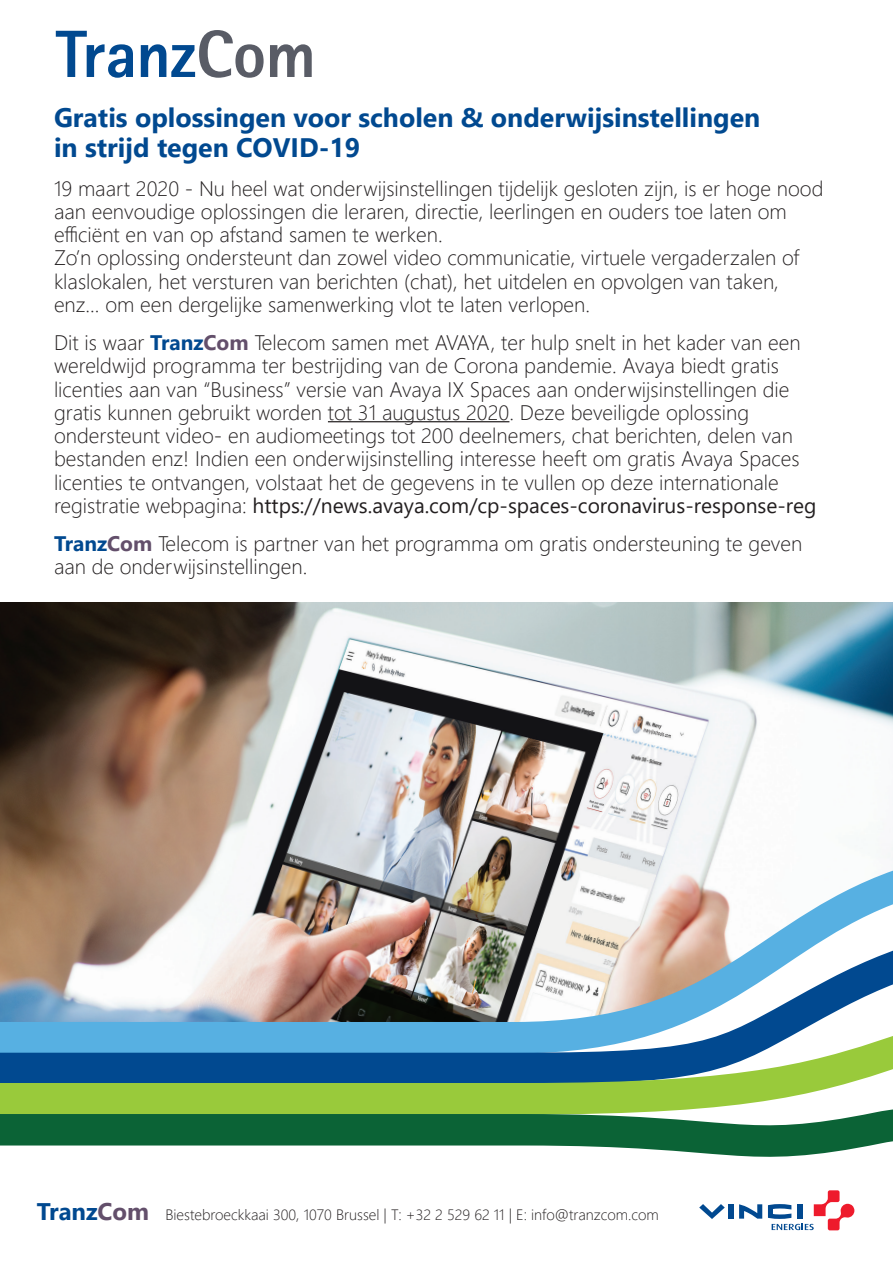
<style>
.page{position:relative;width:893px;height:1263px;background:#fff}
.page>*{position:absolute;margin:0;border:0;box-sizing:border-box;transform-origin:0 0}
.t1{font:700 26.7px/30px "Segoe UI";color:#014990}
.t2{font:300 21px/23.2px "Segoe UI";color:#231f20}
.t3{font:300 15px "Segoe UI";color:#231f20}
.s1{font-weight:700;color:#014990}
.s2{font-weight:700;color:#634f6b}
.s3{font-weight:400}
.s4{font-weight:700;font-size:24px;color:#014990}
.s5{font-weight:700;font-size:24px;color:#634f6b}
</style>
<div class="page">
<img style="left:0;top:603px;width:893px;height:178px">
<img style="left:0;top:781px;width:893px;height:168px">
<img style="left:0;top:949px;width:893px;height:131px">
<svg style="left:0;top:1080px;width:893px;height:151px"></svg>
<svg style="left:56px;top:31px;width:77px;height:47px"></svg>
<svg style="left:141px;top:30px;width:123px;height:48px"></svg>
<svg style="left:270px;top:44px;width:42px;height:33px"></svg>
<hr style="left:328px;top:421px;width:181px;height:1px;background:#231f20">
<div style="left:728px;top:1204px;width:5px;height:14px;background:#014990"></div>
<svg style="left:739px;top:1204px;width:23px;height:14px"></svg>
<svg style="left:699px;top:1204px;width:26px;height:15px"></svg>
<svg style="left:768px;top:1190px;width:86px;height:40px"></svg>
<p class="t1" style="left:54px;top:100px;width:708px">Gratis oplossingen voor scholen &amp; onderwijsinstellingen in strijd tegen COVID-19</p>
<p class="t2" style="left:54px;top:175px;width:771px">19 maart 2020 - Nu heel wat onderwijsinstellingen tijdelijk gesloten zijn, is er hoge nood aan eenvoudige oplossingen die leraren, directie, leerlingen en ouders toe laten om efficiënt en van op afstand samen te werken.<br>Zo’n oplossing ondersteunt dan zowel video communicatie, virtuele vergaderzalen of klaslokalen, het versturen van berichten (chat), het uitdelen en opvolgen van taken, enz... om een dergelijke samenwerking vlot te laten verlopen.</p>
<p class="t2" style="left:54px;top:329px;width:764px">Dit is waar <span class="s1">Tranz</span><span class="s2">Com</span> Telecom samen met AVAYA, ter hulp snelt in het kader van een wereldwijd programma ter bestrijding van de Corona pandemie. Avaya biedt gratis licenties aan van “Business” versie van Avaya IX Spaces aan onderwijsinstellingen die gratis kunnen gebruikt worden tot 31 augustus 2020. Deze beveiligde oplossing ondersteunt video- en audiomeetings tot 200 deelnemers, chat berichten, delen van bestanden enz! Indien een onderwijsinstelling interesse heeft om gratis Avaya Spaces licenties te ontvangen, volstaat het de gegevens in te vullen op deze internationale registratie webpagina: <span class="s3">https://news.avaya.com/cp-spaces-coronavirus-response-reg</span></p>
<p class="t2" style="left:54px;top:530px;width:750px"><span class="s1">Tranz</span><span class="s2">Com</span> Telecom is partner van het programma om gratis ondersteuning te geven aan de onderwijsinstellingen.</p>
<p class="t3" style="left:37px;top:1200px;width:624px"><span class="s4">Tranz</span><span class="s5">Com</span> Biestebroeckkaai 300, 1070 Brussel | T: +32 2 529 62 11 | E: info@tranzcom.com</p>
</div>
